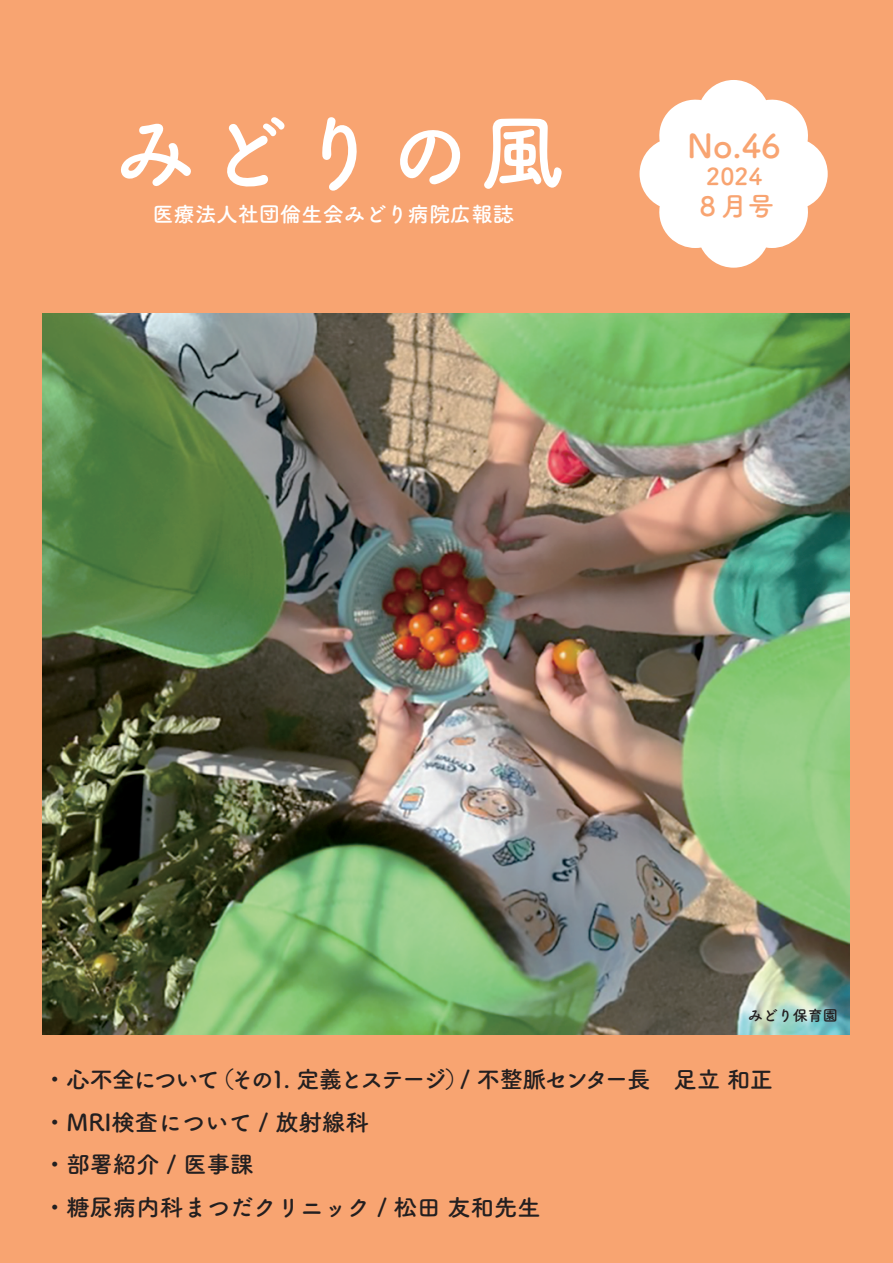
<style>
.page{position:relative;width:893px;height:1263px;background:#f8a471}
.page>*{position:absolute;margin:0;border:0;box-sizing:border-box;transform-origin:0 0}
.t1{font:85.05px "Tsuku A Rd Gothic Std B";letter-spacing:.125em;color:#fff;scale:.96 1}
.t2{font:33px "Tsuku A Rd Gothic Std B";color:#f8a471}
.t3{font:26.55px "Tsuku A Rd Gothic Std B";color:#f8a471}
.t4{font:23.4px/42.8px "Tsuku A Rd Gothic Std B";color:#231f20}
.t5{font:23.4px "Tsuku A Rd Gothic Std B";color:#f8a471}
.t6{font:21.3px "Tsuku A Rd Gothic Std B";color:#fff}
.t7{font:15px "Tsuku A Rd Gothic Std B";color:#231f20}
</style>
<div class="page">
<img style="left:43px;top:313px;width:806px;height:721px">
<svg style="left:639px;top:80px;width:189px;height:188px"></svg>
<p class="t1" style="left:114px;top:86px;width:469px">みどりの風</p>
<p class="t6" style="left:153px;top:198px;width:363px">医療法人社団倫生会みどり病院広報誌</p>
<p class="t2" style="left:687px;top:120px;width:95px">No.46</p>
<p class="t5" style="left:706px;top:158px;width:58px">2024</p>
<p class="t3" style="left:695px;top:185px;width:81px">８月号</p>
<p class="t7" style="left:748px;top:1003px;width:92px">みどり保育園</p>
<p class="t4" style="left:43px;top:1056px;width:731px">・心不全について（その1. 定義とステージ）/ 不整脈センター長　足立 和正・MRI検査について / 放射線科<br>・部署紹介 / 医事課<br>・糖尿病内科まつだクリニック / 松田 友和先生　</p>
</div>
